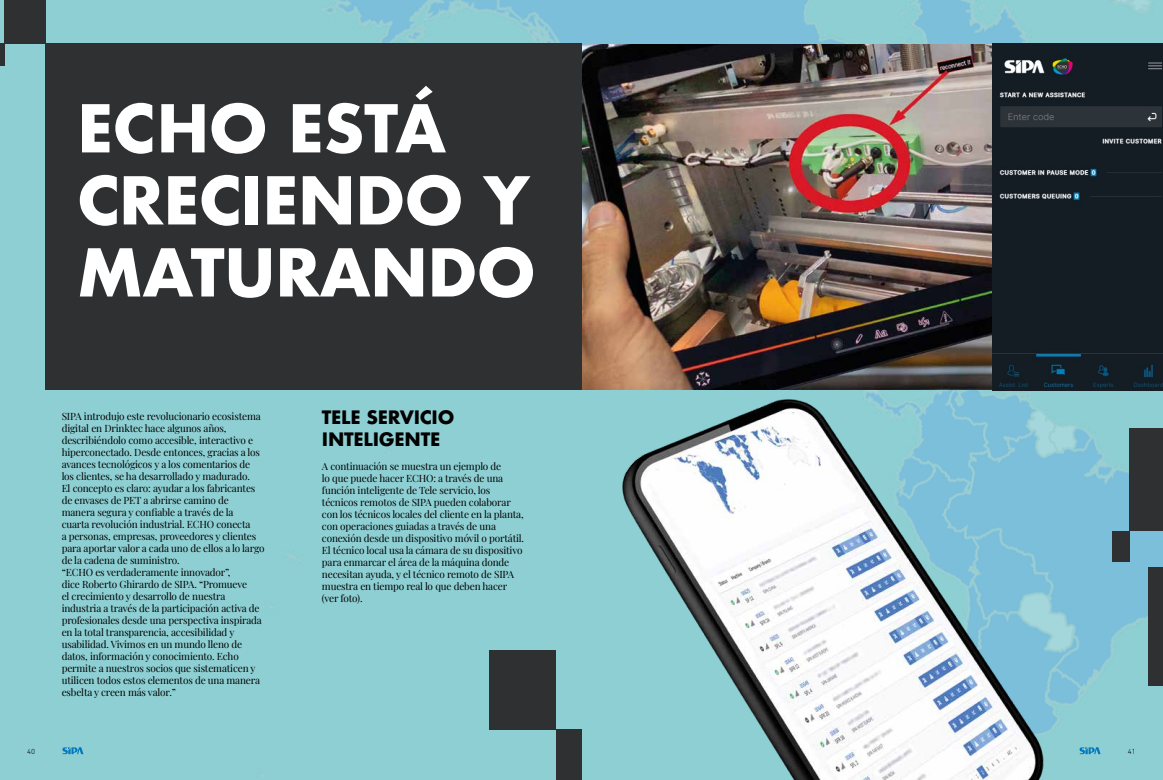
<style>
.page{position:relative;width:1163px;height:780px;background:#fff}
.page>*{position:absolute;margin:0;border:0;box-sizing:border-box;transform-origin:0 0}
.t1{font:700 64px/72px "Futura";letter-spacing:-.015em;color:#fff}
.t2{font:700 18px/21.6px "Futura";letter-spacing:-.015em;color:#000}
.t3{font:10px/12px "Playfair Display";letter-spacing:-.015em;color:#000}
.t4{font:300 7.5px "DIN Next LT Pro";color:#000}
</style>
<div class="page">
<div style="left:0;top:0;width:1162px;height:780px;background:#8ecfd3"></div>
<img style="left:261px;top:0;width:901px;height:777px">
<img style="left:581px;top:43px;width:581px;height:347px">
<div style="left:489px;top:650px;width:67px;height:79px;background:#2e3031"></div>
<div style="left:1129px;top:428px;width:33px;height:102px;background:#2e3031"></div>
<div style="left:1112px;top:530px;width:17px;height:31px;background:#2e3031"></div>
<div style="left:4px;top:0;width:41px;height:43px;background:#2e3031"></div>
<div style="left:45px;top:43px;width:536px;height:347px;background:#2e3031"></div>
<hr style="left:0;top:43px;width:4px;height:23px;background:#2e3031">
<div style="left:556px;top:729px;width:25px;height:51px;background:#2e3031"></div>
<div style="left:1148px;top:567px;width:14px;height:119px;background:#2e3031"></div>
<img style="left:562px;top:369px;width:500px;height:411px">
<svg style="left:1078px;top:746px;width:22px;height:8px"></svg>
<svg style="left:62px;top:747px;width:21px;height:7px"></svg>
<h1 class="t1" style="left:77px;top:92px;width:460px">ECHO ESTÁ<br>CRECIENDO Y<br>MATURANDO</h1>
<p class="t3" style="left:62px;top:409px;width:204px">SIPA introdujo este revolucionario ecosistema digital en Drinktec hace algunos años, describiéndolo como accesible, interactivo e hiperconectado. Desde entonces, gracias a los avances tecnológicos y a los comentarios de los clientes, se ha desarrollado y madurado.<br>El concepto es claro: ayudar a los fabricantes de envases de PET a abrirse camino de manera segura y confiable a través de la<br>cuarta revolución industrial. ECHO conecta<br>a personas, empresas, proveedores y clientes para aportar valor a cada uno de ellos a lo largo de la cadena de suministro.<br>“ECHO es verdaderamente innovador”,<br>dice Roberto Ghirardo de SIPA. “Promueve<br>el crecimiento y desarrollo de nuestra industria a través de la participación activa de profesionales desde una perspectiva inspirada en la total transparencia, accesibilidad y usabilidad. Vivimos en un mundo lleno de datos, información y conocimiento. Echo permite a nuestros socios que sistematicen y utilicen todos estos elementos de una manera esbelta y creen más valor.”</p>
<h2 class="t2" style="left:322px;top:406px;width:134px">TELE SERVICIO<br>INTELIGENTE</h2>
<p class="t3" style="left:322px;top:459px;width:204px">A continuación se muestra un ejemplo de<br>lo que puede hacer ECHO: a través de una función inteligente de Tele servicio, los técnicos remotos de SIPA pueden colaborar con los técnicos locales del cliente en la planta, con operaciones guiadas a través de una conexión desde un dispositivo móvil o portátil.<br>El técnico local usa la cámara de su dispositivo para enmarcar el área de la máquina donde necesitan ayuda, y el técnico remoto de SIPA muestra en tiempo real lo que deben hacer (ver foto).</p>
<p class="t4" style="left:27px;top:747px;width:9px">40</p>
<p class="t4" style="left:1127px;top:747px;width:9px">41</p>
</div>
